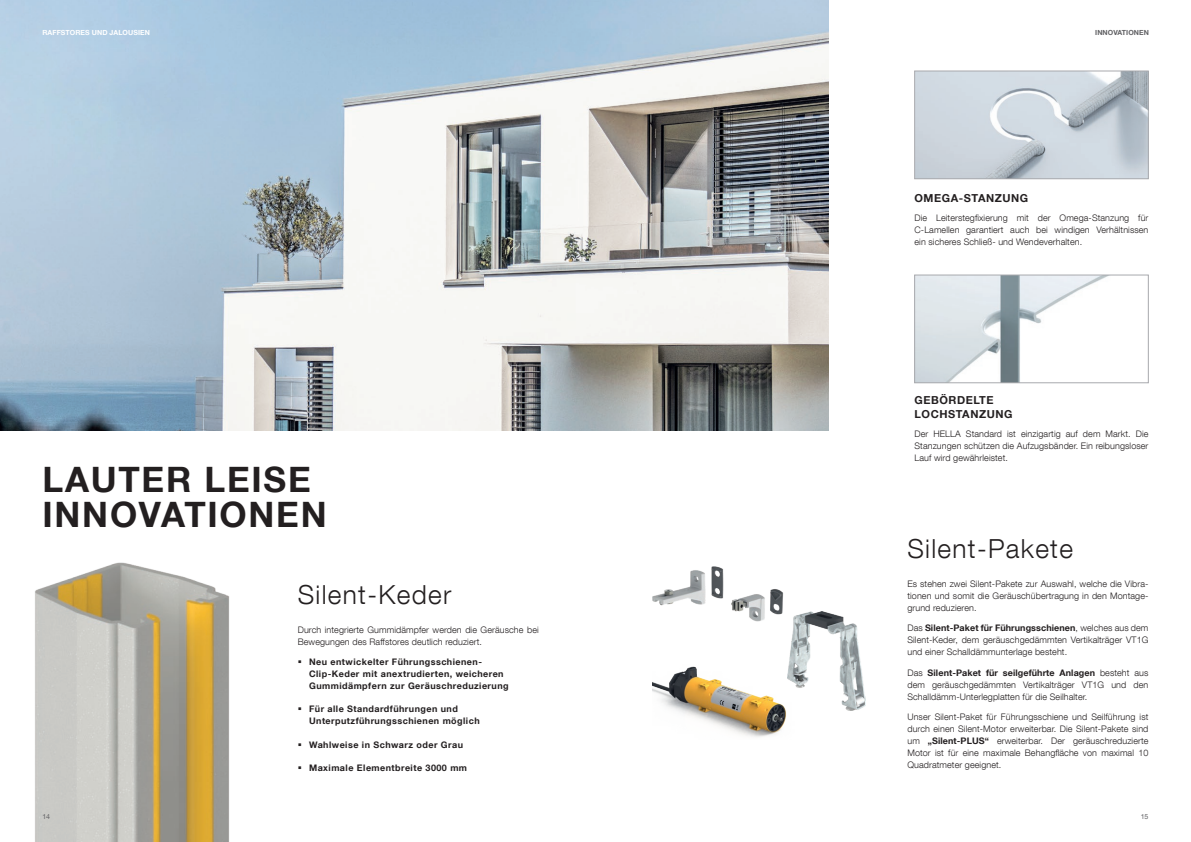
<style>
.page{position:relative;width:1191px;height:842px;background:#fff}
.page>*{position:absolute;margin:0;border:0;box-sizing:border-box;transform-origin:0 0}
.t1{font:700 35px/35px "Helvetica Neue LT Com";letter-spacing:.05em;color:#231f20}
.t2{font:300 26.2px "Helvetica Neue LT Com";letter-spacing:.05em;color:#231f20}
.t3{font:700 11px/14px "Helvetica Neue LT Com";letter-spacing:.05em;color:#231f20}
.t4{font:300 9px/12px "Helvetica Neue LT Com";letter-spacing:.01em;color:#231f20;text-align:justify}
.t5{font:700 9px/12px "Helvetica Neue LT Com";letter-spacing:.05em;color:#231f20}
.t6{font:700 7px "Helvetica Neue LT Com";letter-spacing:.01em;color:#fff}
.t7{font:700 7px "Helvetica Neue LT Com";letter-spacing:.01em;color:#616164}
.t8{font:7px "Helvetica Neue LT Com";color:#616164}
.s1{font-weight:700}
</style>
<div class="page">
<img style="left:916px;top:277px;width:190px;height:104px">
<div style="left:914px;top:275px;width:234px;height:108px;border:1px solid #a8a9ad"></div>
<img style="left:916px;top:73px;width:230px;height:104px">
<div style="left:914px;top:71px;width:234px;height:108px;border:1px solid #a8a9ad"></div>
<img style="left:35px;top:563px;width:194px;height:279px">
<img style="left:789px;top:612px;width:76px;height:99px">
<img style="left:652px;top:566px;width:132px;height:56px">
<img style="left:652px;top:664px;width:142px;height:73px">
<img style="left:0;top:0;width:828px;height:431px">
<p class="t6" style="left:43px;top:28px;width:109px">RAFFSTORES UND JALOUSIEN</p>
<p class="t7" style="left:1095px;top:28px;width:55px">INNOVATIONEN</p>
<p class="t3" style="left:914px;top:190px;width:115px">OMEGA-STANZUNG</p>
<p class="t4" style="left:914px;top:211px;width:235px">Die Leiterstegfixierung mit der Omega-Stanzung für C-Lamellen garantiert auch bei windigen Verhältnissen ein sicheres Schließ- und Wendeverhalten.</p>
<p class="t3" style="left:914px;top:393px;width:99px">GEBÖRDELTE<br>LOCHSTANZUNG</p>
<h1 class="t1" style="left:43px;top:461px;width:285px">LAUTER LEISE<br>INNOVATIONEN</h1>
<p class="t8" style="left:43px;top:812px;width:9px">14</p>
<h2 class="t2" style="left:298px;top:578px;width:155px">Silent-Keder</h2>
<p class="t4" style="left:298px;top:623px;width:242px">Durch integrierte Gummidämpfer werden die Geräusche bei<br>Bewegungen des Raffstores deutlich reduziert.</p>
<p class="t5" style="left:309px;top:656px;width:201px">Neu entwickelter Führungsschienen-<br>Clip-Keder mit anextrudierten, weicheren<br>Gummidämpfern zur Geräuschreduzierung</p>
<p class="t5" style="left:309px;top:703px;width:172px">Für alle Standardführungen und<br>Unterputzführungsschienen möglich</p>
<p class="t5" style="left:309px;top:738px;width:156px">Wahlweise in Schwarz oder Grau</p>
<p class="t5" style="left:309px;top:762px;width:159px">Maximale Elementbreite 3000 mm</p>
<p class="t4" style="left:914px;top:427px;width:235px">Der HELLA Standard ist einzigartig auf dem Markt. Die Stanzungen schützen die Aufzugsbänder. Ein reibungsloser Lauf wird gewährleistet.</p>
<h2 class="t2" style="left:907px;top:532px;width:167px">Silent-Pakete</h2>
<p class="t4" style="left:907px;top:577px;width:242px">Es stehen zwei Silent-Pakete zur Auswahl, welche die Vibra&shy;tionen und somit die Geräuschübertragung in den Montage&shy;grund reduzieren.</p>
<p class="t4" style="left:907px;top:622px;width:242px">Das <span class="s1">Silent-Paket für Führungsschienen</span>, welches aus dem Silent-Keder, dem geräuschgedämmten Vertikalträger VT1G und einer Schalldämmunterlage besteht.</p>
<p class="t4" style="left:907px;top:666px;width:242px">Das <span class="s1">Silent-Paket für seilgeführte Anlagen</span> besteht aus dem geräuschgedämmten Vertikalträger VT1G und den Schalldämm-Unterlegplatten für die Seilhalter.</p>
<p class="t4" style="left:907px;top:711px;width:242px">Unser Silent-Paket für Führungsschiene und Seilführung ist durch einen Silent-Motor erweiterbar. Die Silent-Pakete sind um <span class="s1">„Silent-PLUS“</span> erweiterbar. Der geräuschreduzierte Motor ist für eine maximale Behangfläche von maximal 10<br>Quadratmeter geeignet.</p>
<p class="t8" style="left:1140px;top:812px;width:9px">15</p>
</div>
